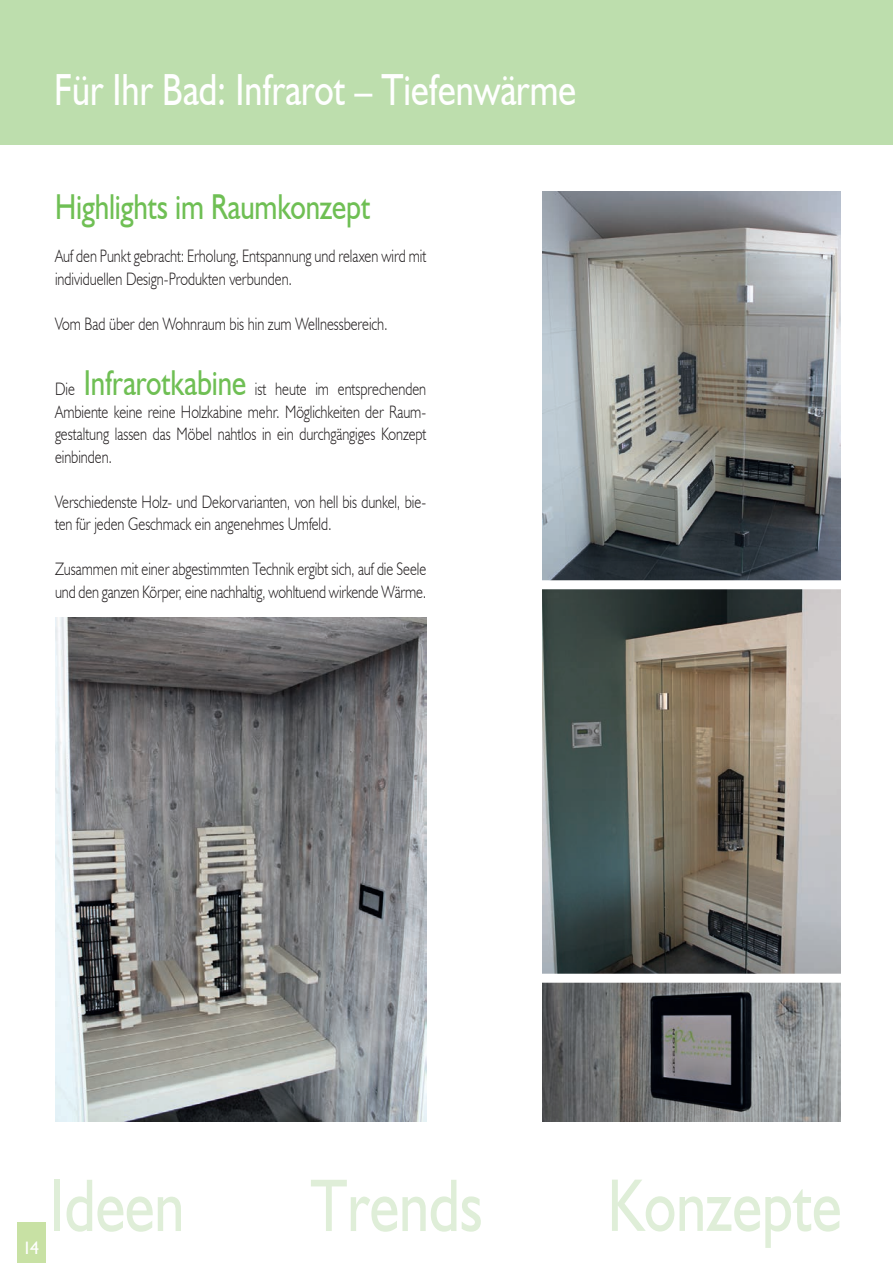
<style>
.page{position:relative;width:893px;height:1263px;background:#fff}
.page>*{position:absolute;margin:0;border:0;box-sizing:border-box;transform-origin:0 0}
.t1{font:75px "Humanist 521 BT";color:#dfeed8;scale:.8 1}
.t2{font:45px "Humanist 521 BT";color:#fff;scale:.8 1}
.t3{font:36px "Humanist 521 BT";letter-spacing:-.005em;color:#6fbf54;scale:.8 1}
.t4{font:300 18px/22.5px "Humanist 521 BT";letter-spacing:-.005em;color:#231f20;scale:.8 1}
.t5{font:18px "Humanist 521 BT";color:#fff}
.s1{font-weight:400;font-size:36px;color:#6fbf54}
</style>
<div class="page">
<div style="left:17px;top:1222px;width:28px;height:41px;background:#c8e1a4"></div>
<div style="left:0;top:0;width:893px;height:145px;background:#bddead"></div>
<img style="left:542px;top:191px;width:298px;height:783px">
<img style="left:55px;top:617px;width:371px;height:504px">
<img style="left:542px;top:983px;width:298px;height:138px">
<div style="left:528px;top:580px;width:334px;height:9px;background:#fff"></div>
<h2 class="t2" style="left:54px;top:61px;width:654px">Für Ihr Bad: Infrarot – Tiefenwärme</h2>
<h3 class="t3" style="left:55px;top:184px;width:396px">Highlights im Raumkonzept</h3>
<p class="t4" style="left:55px;top:244px;width:465px">Auf den Punkt gebracht: Erholung, Entspannung und relaxen wird mit individuellen Design-Produkten verbunden.</p>
<p class="t4" style="left:55px;top:312px;width:417px">Vom Bad über den Wohnraum bis hin zum Wellnessbereich.</p>
<p class="t4" style="left:55px;top:378px;width:466px;text-align:justify">Die <span class="s1">Infrarotkabine</span> ist heute im entsprechenden Ambiente keine reine Holzkabine mehr. Möglichkeiten der Raum&shy;gestaltung lassen das Möbel nahtlos in ein durchgängiges Konzept einbinden.</p>
<p class="t4" style="left:55px;top:490px;width:466px">Verschiedenste Holz- und Dekorvarianten, von hell bis dunkel, bie&shy;ten für jeden Geschmack ein angenehmes Umfeld.</p>
<p class="t4" style="left:55px;top:558px;width:466px">Zusammen mit einer abgestimmten Technik ergibt sich, auf die Seele und den ganzen Körper, eine nachhaltig, wohltuend wirkende Wärme.</p>
<p class="t5" style="left:22px;top:1236px;width:18px">14</p>
<h1 class="t1" style="left:51px;top:1144px;width:170px">Ideen</h1>
<h1 class="t1" style="left:317px;top:1144px;width:203px">Trends</h1>
<h1 class="t1" style="left:608px;top:1144px;width:293px">Konzepte</h1>
<h1 class="t1" style="left:50px;top:1159px;width:170px">Ideen</h1>
<h1 class="t1" style="left:310px;top:1159px;width:217px">Trends</h1>
<h1 class="t1" style="left:607px;top:1159px;width:294px">Konzepte</h1>
</div>
